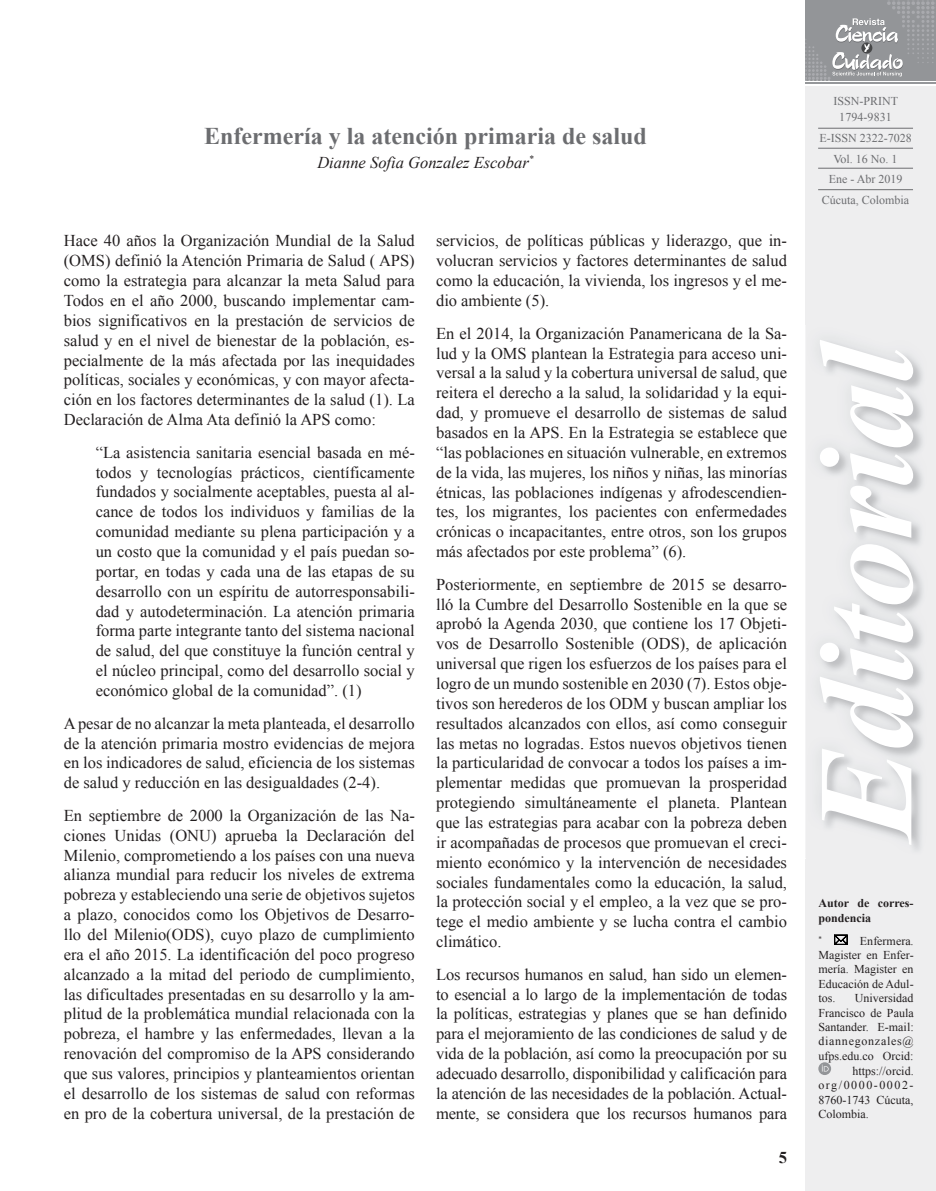
<style>
.page{position:relative;width:936px;height:1191px;background:#fff}
.page>*{position:absolute;margin:0;border:0;box-sizing:border-box;transform-origin:0 0}
.t1{font:italic 700 135px "Times New Roman";color:#fff}
.t2{font:700 24px "Times New Roman";color:#6c6d70}
.t3{font:16.5px/19.8px "Times New Roman";color:#231f20;text-align:justify}
.t4{font:italic 16.5px "Times New Roman";color:#231f20}
.t5{font:700 16.5px "Times New Roman";color:#231f20}
.t6{font:12px/14.4px "Times New Roman";color:#231f20;text-align:justify}
.t7{font:12px/20.7px "Times New Roman";color:#6c6d70;text-align:center}
.t8{font:700 12px/14.4px "Times New Roman";color:#231f20}
.t9{font:12px "Times New Roman";letter-spacing:.06em;color:#231f20}
.t10{font:12px "Times New Roman";letter-spacing:.13em;color:#231f20}
.t11{font:6.9px "Times New Roman";color:#231f20}
</style>
<div class="page">
<svg style="left:805px;top:87px;width:130px;height:1104px;background:#e6e6e7"></svg>
<svg style="left:805px;top:0;width:131px;height:84px;background:#9ea0a2"></svg>
<hr style="left:818px;top:128px;width:94px;height:1px;background:#6c6d70">
<hr style="left:818px;top:148px;width:94px;height:1px;background:#6c6d70">
<hr style="left:818px;top:168px;width:94px;height:1px;background:#6c6d70">
<hr style="left:818px;top:189px;width:94px;height:1px;background:#6c6d70">
<svg style="left:834px;top:935px;width:13px;height:9px"></svg>
<svg style="left:818px;top:1062px;width:13px;height:13px"></svg>
<h2 class="t2" style="left:204px;top:119px;width:444px">Enfermería y la atención primaria de salud</h2>
<p class="t4" style="left:317px;top:151px;width:218px">Dianne Sofia Gonzalez Escobar<sup>*</sup></p>
<p class="t3" style="left:64px;top:231px;width:352px">Hace 40 años la Organización Mundial de la Salud (OMS) definió la Atención Primaria de Salud ( APS) como la estrategia para alcanzar la meta Salud para Todos en el año 2000, buscando implementar cam&shy;bios significativos en la prestación de servicios de salud y en el nivel de bienestar de la población, es&shy;pecialmente de la más afectada por las inequidades políticas, sociales y económicas, y con mayor afecta&shy;ción en los factores determinantes de la salud (1). La Declaración de Alma Ata definió la APS como:</p>
<p class="t3" style="left:96px;top:442px;width:320px">“La asistencia sanitaria esencial basada en mé&shy;todos y tecnologías prácticos, científicamente fundados y socialmente aceptables, puesta al al&shy;cance de todos los individuos y familias de la comunidad mediante su plena participación y a un costo que la comunidad y el país puedan so&shy;portar, en todas y cada una de las etapas de su desarrollo con un espíritu de autorresponsabili&shy;dad y autodeterminación. La atención primaria forma parte integrante tanto del sistema nacional de salud, del que constituye la función central y el núcleo principal, como del desarrollo social y económico global de la comunidad”. (1)</p>
<p class="t3" style="left:64px;top:713px;width:352px">A pesar de no alcanzar la meta planteada, el desarrollo de la atención primaria mostro evidencias de mejora en los indicadores de salud, eficiencia de los sistemas de salud y reducción en las desigualdades (2-4).</p>
<p class="t3" style="left:64px;top:805px;width:352px">En septiembre de 2000 la Organización de las Na&shy;ciones Unidas (ONU) aprueba la Declaración del Milenio, comprometiendo a los países con una nueva alianza mundial para reducir los niveles de extrema pobreza y estableciendo una serie de objetivos sujetos a plazo, conocidos como los Objetivos de Desarro&shy;llo del Milenio(ODS), cuyo plazo de cumplimiento era el año 2015. La identificación del poco progreso alcanzado a la mitad del periodo de cumplimiento, las dificultades presentadas en su desarrollo y la am&shy;plitud de la problemática mundial relacionada con la pobreza, el hambre y las enfermedades, llevan a la renovación del compromiso de la APS considerando que sus valores, principios y planteamientos orientan el desarrollo de los sistemas de salud con reformas en pro de la cobertura universal, de la prestación de</p>
<p class="t3" style="left:436px;top:231px;width:352px">servicios, de políticas públicas y liderazgo, que in&shy;volucran servicios y factores determinantes de salud como la educación, la vivienda, los ingresos y el me&shy;dio ambiente (5).</p>
<p class="t3" style="left:436px;top:323px;width:352px">En el 2014, la Organización Panamericana de la Sa&shy;lud y la OMS plantean la Estrategia para acceso uni&shy;versal a la salud y la cobertura universal de salud, que reitera el derecho a la salud, la solidaridad y la equi&shy;dad, y promueve el desarrollo de sistemas de salud basados en la APS. En la Estrategia se establece que “las poblaciones en situación vulnerable, en extremos de la vida, las mujeres, los niños y niñas, las minorías étnicas, las poblaciones indígenas y afrodescendien&shy;tes, los migrantes, los pacientes con enfermedades crónicas o incapacitantes, entre otros, son los grupos más afectados por este problema” (6).</p>
<p class="t3" style="left:436px;top:574px;width:352px">Posteriormente, en septiembre de 2015 se desarro&shy;lló la Cumbre del Desarrollo Sostenible en la que se aprobó la Agenda 2030, que contiene los 17 Objeti&shy;vos de Desarrollo Sostenible (ODS), de aplicación universal que rigen los esfuerzos de los países para el logro de un mundo sostenible en 2030 (7). Estos obje&shy;tivos son herederos de los ODM y buscan ampliar los resultados alcanzados con ellos, así como conseguir las metas no logradas. Estos nuevos objetivos tienen la particularidad de convocar a todos los países a im&shy;plementar medidas que promuevan la prosperidad protegiendo simultáneamente el planeta. Plantean que las estrategias para acabar con la pobreza deben ir acompañadas de procesos que promuevan el creci&shy;miento económico y la intervención de necesidades sociales fundamentales como la educación, la salud, la protección social y el empleo, a la vez que se pro&shy;tege el medio ambiente y se lucha contra el cambio climático.</p>
<p class="t3" style="left:436px;top:964px;width:352px">Los recursos humanos en salud, han sido un elemen&shy;to esencial a lo largo de la implementación de todas la políticas, estrategias y planes que se han definido para el mejoramiento de las condiciones de salud y de vida de la población, así como la preocupación por su adecuado desarrollo, disponibilidad y calificación para la atención de las necesidades de la población. Actual&shy;mente, se considera que los recursos humanos para</p>
<p class="t5" style="left:778px;top:1146px;width:10px">5</p>
<p class="t7" style="left:833px;top:92px;width:66px;line-height:16.5px">ISSN-PRINT<br>1794-9831</p>
<p class="t7" style="left:819px;top:127px;width:94px">E-ISSN 2322-7028<br>Vol. 16 No. 1<br>Ene - Abr 2019<br>Cúcuta, Colombia</p>
<h1 class="t1" style="left:771px;top:840px;width:502px;rotate:-90deg">Editorial</h1>
<p class="t8" style="left:818px;top:895px;width:97px">Autor de corres&shy;pondencia</p>
<p class="t11" style="left:818px;top:933px;width:5px">*</p>
<p class="t6" style="left:818px;top:933px;width:97px;text-indent:42px">Enfermera.<br>Magister en Enfer&shy;mería. Magister en Educación de Adul&shy;tos.</p>
<p class="t6" style="left:854px;top:990px;width:60px">Universidad</p>
<p class="t6" style="left:818px;top:1005px;width:97px">Francisco de Paula</p>
<p class="t6" style="left:818px;top:1019px;width:97px">Santander. E-mail:</p>
<p class="t9" style="left:818px;top:1033px;width:97px">diannegonzales@</p>
<p class="t6" style="left:818px;top:1048px;width:97px">ufps.edu.co Orcid:</p>
<p class="t6" style="left:852px;top:1063px;width:63px">https://orcid.</p>
<p class="t10" style="left:818px;top:1077px;width:97px">org/0000-0002-</p>
<p class="t6" style="left:818px;top:1092px;width:97px">8760-1743 Cúcuta,</p>
<p class="t6" style="left:818px;top:1106px;width:52px">Colombia.</p>
</div>
